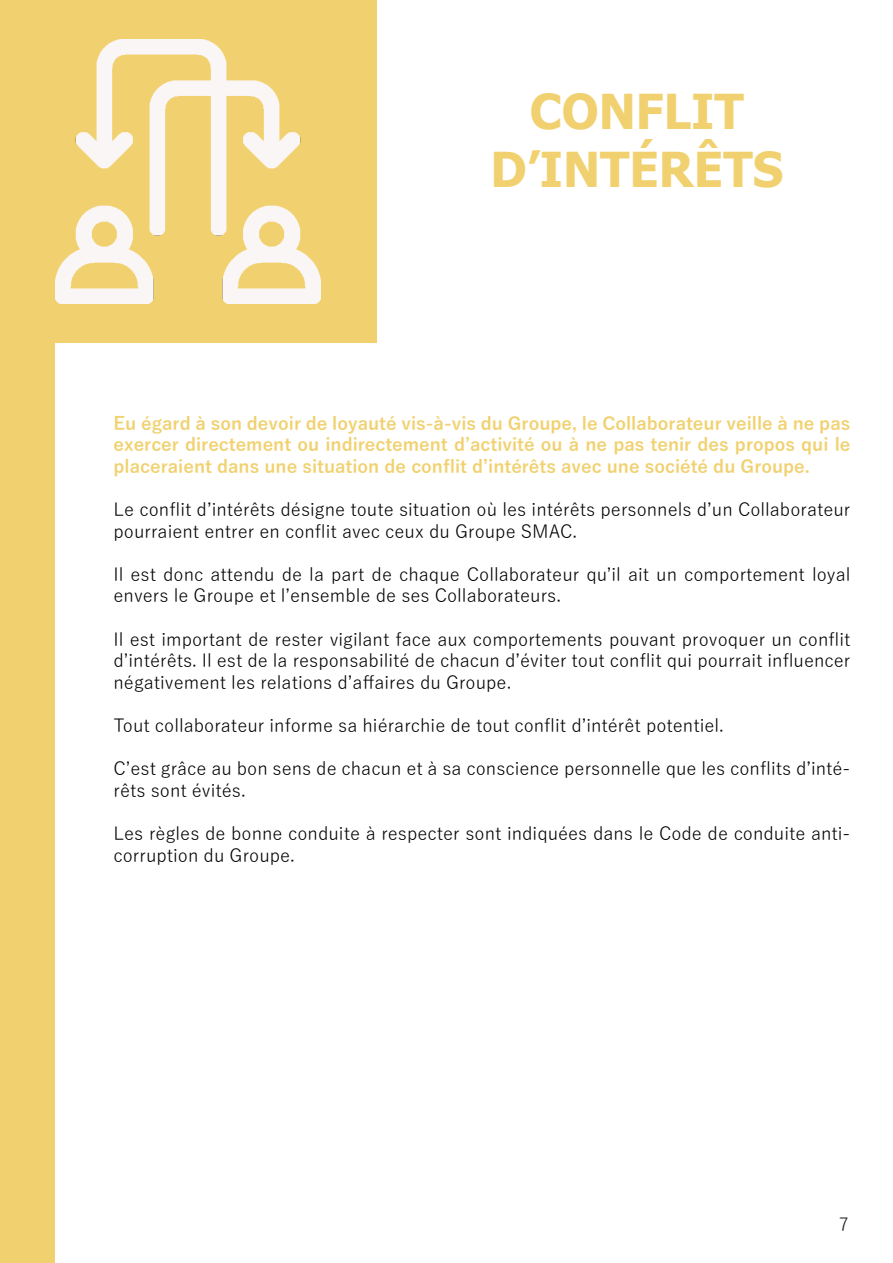
<style>
.page{position:relative;width:893px;height:1263px;background:#fff}
.page>*{position:absolute;margin:0;border:0;box-sizing:border-box;transform-origin:0 0}
.t1{font:700 48px "Tahoma";color:#f1d16f}
.t2{font:18px/21.6px "Yu Gothic";color:#000}
.t3{font:700 18px/21.6px "Yu Gothic";color:#f1d16f;text-align:justify}
.t4{font:18px "Yu Gothic";color:#231f20}
</style>
<div class="page">
<div style="left:0;top:0;width:376px;height:343px;background:#f1d16f"></div>
<div style="left:0;top:343px;width:54px;height:920px;background:#f1d16f"></div>
<img style="left:56px;top:39px;width:264px;height:265px">
<p class="t1" style="left:530px;top:78px;width:215px">CONFLIT</p>
<p class="t1" style="left:490px;top:136px;width:294px">D’INTÉRÊTS</p>
<p class="t3" style="left:114px;top:413px;width:738px">Eu égard à son devoir de loyauté vis-à-vis du Groupe, le Collaborateur veille à ne pas exercer directement ou indirectement d’activité ou à ne pas tenir des propos qui le placeraient dans une situation de conflit d’intérêts avec une société du Groupe.</p>
<p class="t2" style="left:114px;top:496px;width:738px">Le conflit d’intérêts désigne toute situation où les intérêts personnels d’un Collaborateur pourraient entrer en conflit avec ceux du Groupe SMAC.</p>
<p class="t2" style="left:114px;top:561px;width:738px">Il est donc attendu de la part de chaque Collaborateur qu’il ait un comportement loyal envers le Groupe et l’ensemble de ses Collaborateurs.</p>
<p class="t2" style="left:114px;top:626px;width:738px;text-align:justify">Il est important de rester vigilant face aux comportements pouvant provoquer un conflit d’intérêts. Il est de la responsabilité de chacun d’éviter tout conflit qui pourrait influencer négativement les relations d’affaires du Groupe.</p>
<p class="t2" style="left:114px;top:712px;width:612px">Tout collaborateur informe sa hiérarchie de tout conflit d’intérêt potentiel.</p>
<p class="t2" style="left:114px;top:755px;width:738px">C’est grâce au bon sens de chacun et à sa conscience personnelle que les conflits d’inté&shy;rêts sont évités.</p>
<p class="t2" style="left:114px;top:820px;width:738px">Les règles de bonne conduite à respecter sont indiquées dans le Code de conduite anti&shy;corruption du Groupe.</p>
<p class="t4" style="left:839px;top:1208px;width:12px">7</p>
</div>
